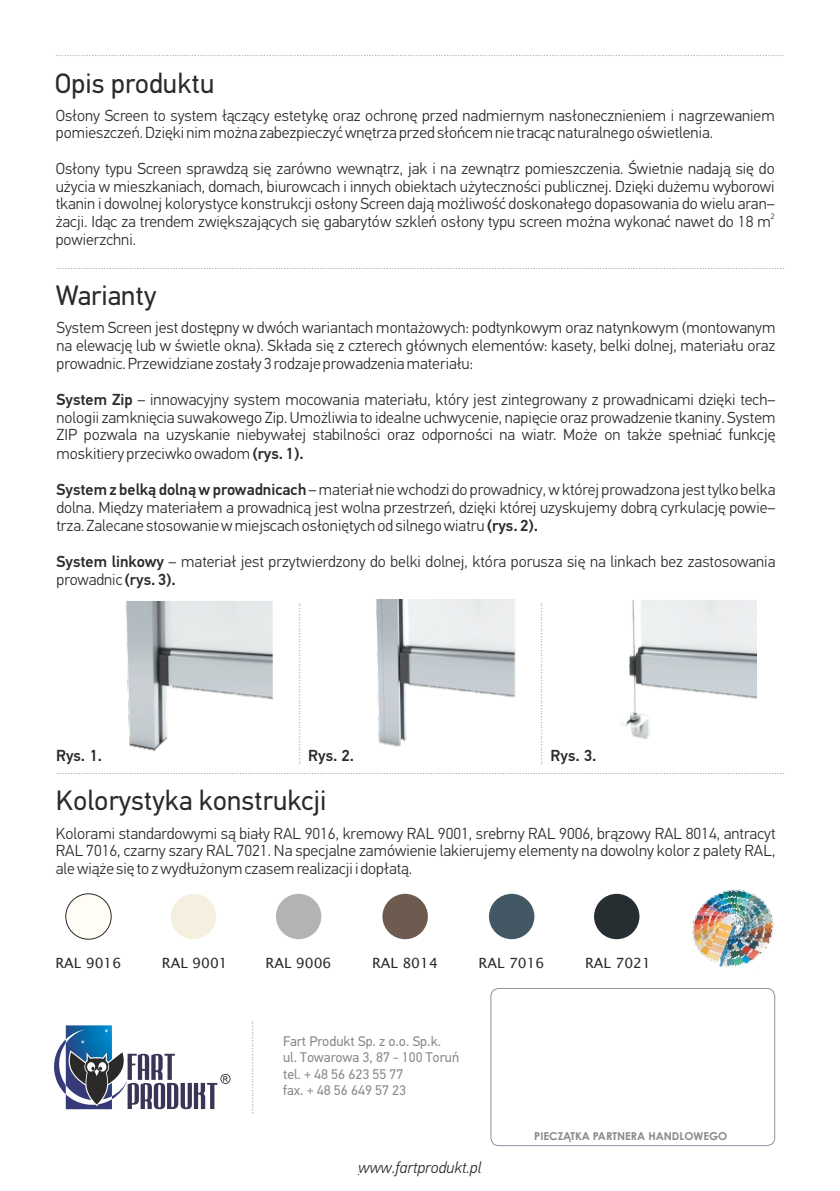
<style>
.page{position:relative;width:840px;height:1191px;background:#fff}
.page>*{position:absolute;margin:0;border:0;box-sizing:border-box;transform-origin:0 0}
.t1{font:28px "PF Din Text Pro";color:#2b2a29}
.t2{font:300 16px/17.8px "PF Din Text Pro";color:#2b2a29;text-align:justify}
.t3{font:italic 300 16px "PF Din Text Pro";color:#2b2a29}
.t4{font:500 16px "PF Din Text Pro";color:#2b2a29}
.t5{font:14px/16.4px "PF Din Text Pro";color:#898989}
.t6{font:14px "Lucida Sans Unicode";color:#2b2a29}
.t7{font:700 11px "Century Gothic";color:#898989}
.t8{font:8px "Century Gothic";color:#727271}
.t9{font:300 8px "PF Din Text Pro";color:#2b2a29}
.s1{font-weight:500}
</style>
<div class="page">
<img style="left:125px;top:599px;width:631px;height:153px">
<div style="left:490px;top:988px;width:284px;height:157px;border:1px solid #8794a0;border-radius:8px"></div>
<svg style="left:54px;top:1025px;width:177px;height:85px"></svg>
<img style="left:692px;top:889px;width:82px;height:78px">
<div style="left:66px;top:893px;width:45px;height:46px;background:#fffdf6;border:1px solid #2b2a29;border-radius:50%"></div>
<div style="left:171px;top:894px;width:45px;height:45px;background:#f4efdf;border-radius:50%"></div>
<div style="left:276px;top:894px;width:45px;height:45px;background:#b5b2b2;border-radius:50%"></div>
<div style="left:382px;top:894px;width:45px;height:45px;background:#6e5b50;border-radius:50%"></div>
<div style="left:488px;top:894px;width:46px;height:45px;background:#435864;border-radius:50%"></div>
<div style="left:593px;top:894px;width:46px;height:45px;background:#272e31;border-radius:50%"></div>
<p class="t8" style="left:56px;top:50px;width:729px">.......................................................................................................................................................................................................................................................................</p>
<h1 class="t1" style="left:55px;top:72px;width:161px">Opis produktu</h1>
<p class="t2" style="left:56px;top:108px;width:720px">Osłony Screen to system łączący estetykę oraz ochronę przed nadmiernym nasłonecznieniem i nagrzewaniem pomieszczeń. Dzięki nim można zabezpieczyć wnętrza przed słońcem nie tracąc naturalnego oświetlenia.</p>
<p class="t2" style="left:56px;top:161px;width:720px">Osłony typu Screen sprawdzą się zarówno wewnątrz, jak i na zewnątrz pomieszczenia. Świetnie nadają się do użycia w mieszkaniach, domach, biurowcach i innych obiektach użyteczności publicznej. Dzięki dużemu wyborowi tkanin i dowolnej kolorystyce konstrukcji osłony Screen dają możliwość doskonałego dopasowania do wielu aran–</p>
<p class="t9" style="left:770px;top:213px;width:5px">2</p>
<p class="t2" style="left:56px;top:214px;width:716px">żacji. Idąc za trendem zwiększających się gabarytów szkleń osłony typu screen można wykonać nawet do 18 m powierzchni.</p>
<p class="t8" style="left:56px;top:263px;width:729px">.......................................................................................................................................................................................................................................................................</p>
<h1 class="t1" style="left:56px;top:284px;width:102px">Warianty</h1>
<p class="t2" style="left:56px;top:320px;width:720px">System Screen jest dostępny w dwóch wariantach montażowych: podtynkowym oraz natynkowym (montowanym na elewację lub w świetle okna). Składa się z czterech głównych elementów: kasety, belki dolnej, materiału oraz prowadnic. Przewidziane zostały 3 rodzaje prowadzenia materiału:</p>
<p class="t2" style="left:56px;top:392px;width:720px"><span class="s1">System Zip</span> – innowacyjny system mocowania materiału, który jest zintegrowany z prowadnicami dzięki tech– nologii zamknięcia suwakowego Zip. Umożliwia to idealne uchwycenie, napięcie oraz prowadzenie tkaniny. System ZIP pozwala na uzyskanie niebywałej stabilności oraz odporności na wiatr. Może on także spełniać funkcję moskitiery przeciwko owadom <span class="s1">(rys. 1).</span></p>
<p class="t2" style="left:56px;top:482px;width:720px"><span class="s1">System z belką dolną w prowadnicach</span> – materiał nie wchodzi do prowadnicy, w której prowadzona jest tylko belka dolna. Między materiałem a prowadnicą jest wolna przestrzeń, dzięki której uzyskujemy dobrą cyrkulację powie– trza. Zalecane stosowanie w miejscach osłoniętych od silnego wiatru <span class="s1">(rys. 2).</span></p>
<p class="t2" style="left:56px;top:554px;width:720px"><span class="s1">System linkowy</span> – materiał jest przytwierdzony do belki dolnej, która porusza się na linkach bez zastosowania prowadnic <span class="s1">(rys. 3).</span></p>
<p class="t8" style="left:294px;top:765px;width:164px;rotate:-90deg">...........................................................</p>
<p class="t8" style="left:536px;top:765px;width:164px;rotate:-90deg">...........................................................</p>
<p class="t4" style="left:56px;top:748px;width:47px">Rys. 1.</p>
<p class="t4" style="left:308px;top:748px;width:47px">Rys. 2.</p>
<p class="t4" style="left:550px;top:748px;width:47px">Rys. 3.</p>
<p class="t8" style="left:56px;top:767px;width:729px">.......................................................................................................................................................................................................................................................................</p>
<h1 class="t1" style="left:56px;top:788px;width:272px">Kolorystyka konstrukcji</h1>
<p class="t2" style="left:56px;top:825px;width:720px">Kolorami standardowymi są biały RAL 9016, kremowy RAL 9001, srebrny RAL 9006, brązowy RAL 8014, antracyt RAL 7016, czarny szary RAL 7021. Na specjalne zamówienie lakierujemy elementy na dowolny kolor z palety RAL, ale wiąże się to z wydłużonym czasem realizacji i dopłatą.</p>
<p class="t6" style="left:55px;top:957px;width:67px">RAL 9016</p>
<p class="t6" style="left:162px;top:957px;width:67px">RAL 9001</p>
<p class="t6" style="left:265px;top:957px;width:67px">RAL 9006</p>
<p class="t6" style="left:372px;top:957px;width:67px">RAL 8014</p>
<p class="t6" style="left:478px;top:957px;width:67px">RAL 7016</p>
<p class="t6" style="left:584px;top:957px;width:67px">RAL 7021</p>
<p class="t8" style="left:247px;top:1114px;width:95px;rotate:-90deg">..................................</p>
<p class="t5" style="left:283px;top:1034px;width:177px">Fart Produkt Sp. z o.o. Sp.k.<br>ul. Towarowa 3, 87 - 100 Toruń tel. + 48 56 623 55 77<br>fax. + 48 56 649 57 23</p>
<p class="t3" style="left:358px;top:1160px;width:124px">www.fartprodukt.pl</p>
<p class="t7" style="left:534px;top:1132px;width:194px">PIECZĄTKA PARTNERA HANDLOWEGO</p>
</div>
